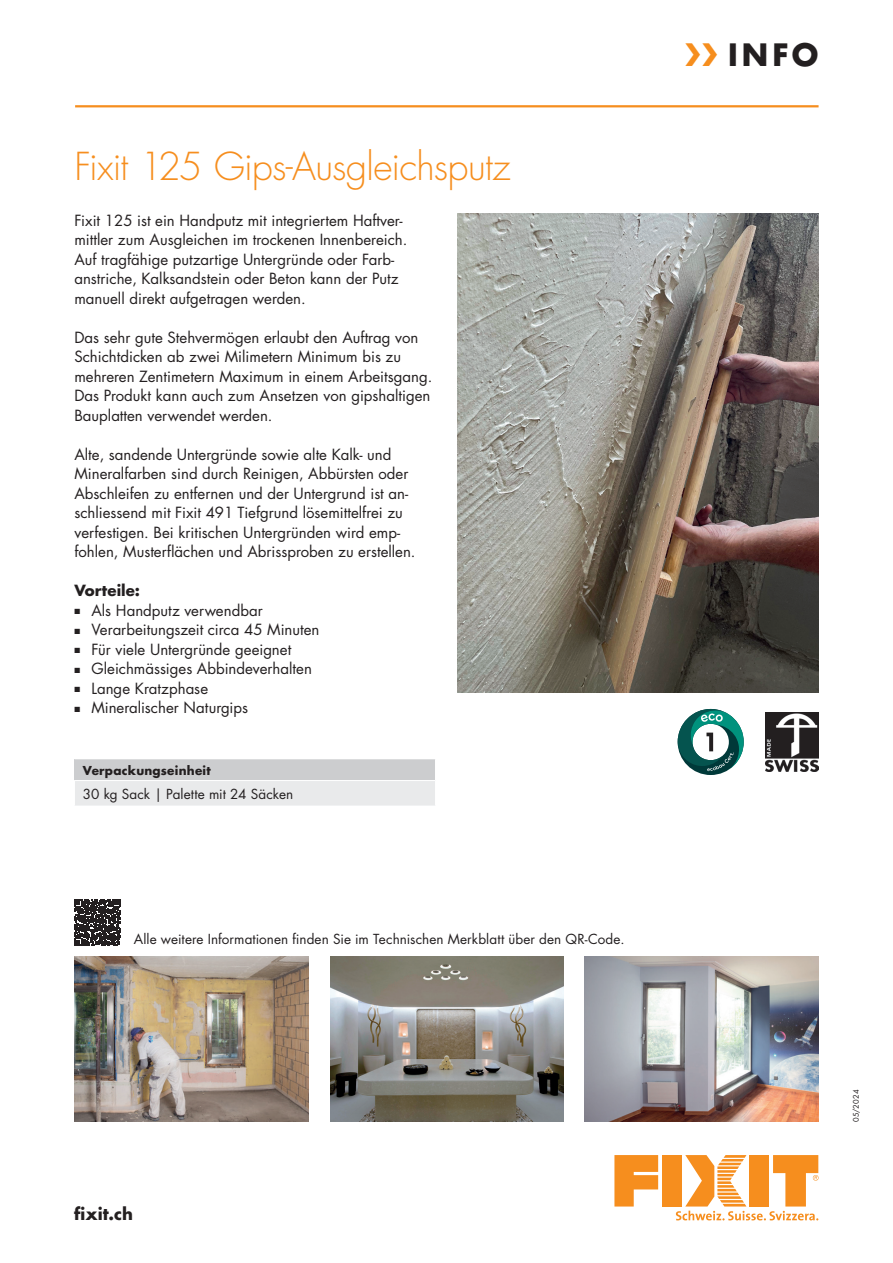
<style>
.page{position:relative;width:893px;height:1263px;background:#fff}
.page>*{position:absolute;margin:0;border:0;box-sizing:border-box;transform-origin:0 0}
.t1{font:300 37.5px "Futura LT Pro";letter-spacing:-.02em;color:#f68e1e}
.t2{font:700 30px "Futura LT Pro";color:#231f20}
.t3{font:700 16.5px "Futura LT Pro";color:#231f20}
.t4{font:15px/19.5px "Futura LT Pro";color:#231f20}
.t5{font:700 15px "Futura LT Pro";letter-spacing:.005em;color:#231f20}
.t6{font:13.5px "Futura LT Pro";letter-spacing:.005em;color:#231f20}
.t7{font:700 12px "Futura LT Pro";letter-spacing:.02em;color:#231f20}
.t8{font:7.5px "Futura LT Pro";letter-spacing:.015em;color:#231f20}
.s1{color:#f68e1e}
</style>
<div class="page">
<hr style="left:75px;top:105px;width:744px;height:2px;background:#f68e1e">
<svg style="left:614px;top:1155px;width:44px;height:51px"></svg>
<div style="left:662px;top:1155px;width:20px;height:51px;background:#f68e1e"></div>
<svg style="left:676px;top:1155px;width:143px;height:65px"></svg>
<div style="left:74px;top:759px;width:361px;height:21px;background:#cccdcf"></div>
<div style="left:74px;top:780px;width:361px;height:26px;background:#e9eaeb"></div>
<hr style="left:74px;top:780px;width:362px;height:1px;background:#fff">
<svg style="left:74px;top:781px;width:1px;height:25px"></svg>
<img style="left:457px;top:213px;width:361px;height:479px">
<img style="left:330px;top:957px;width:233px;height:165px">
<img style="left:765px;top:713px;width:53px;height:58px">
<svg style="left:678px;top:709px;width:66px;height:66px"></svg>
<img style="left:74px;top:957px;width:234px;height:165px">
<svg style="left:74px;top:899px;width:46px;height:46px;background:#403c3d"></svg>
<img style="left:585px;top:957px;width:234px;height:165px">
<h1 class="t1" style="left:74px;top:142px;width:438px">Fixit 125 Gips-Ausgleichsputz</h1>
<p class="t4" style="left:74px;top:210px;width:334px">Fixit 125 ist ein Handputz mit integriertem Haftver&shy;mittler zum Ausgleichen im trockenen Innenbereich.<br>Auf tragfähige putzartige Untergründe oder Farb&shy;anstriche, Kalksandstein oder Beton kann der Putz manuell direkt aufgetragen werden.</p>
<p class="t4" style="left:74px;top:327px;width:359px">Das sehr gute Stehvermögen erlaubt den Auftrag von Schichtdicken ab zwei Milimetern Minimum bis zu mehreren Zentimetern Maximum in einem Arbeitsgang.<br>Das Produkt kann auch zum Ansetzen von gipshaltigen Bauplatten verwendet werden.</p>
<p class="t4" style="left:74px;top:444px;width:343px">Alte, sandende Untergründe sowie alte Kalk- und Mineralfarben sind durch Reinigen, Abbürsten oder Abschleifen zu entfernen und der Untergrund ist an&shy;schliessend mit Fixit 491 Tiefgrund lösemittelfrei zu verfestigen. Bei kritischen Untergründen wird emp&shy;fohlen, Musterflächen und Abrissproben zu erstellen.</p>
<p class="t5" style="left:74px;top:579px;width:67px">Vorteile:</p>
<p class="t4" style="left:74px;top:600px;width:190px">■ Als Handputz verwendbar</p>
<p class="t4" style="left:74px;top:620px;width:247px">■ Verarbeitungszeit circa 45 Minuten</p>
<p class="t4" style="left:74px;top:639px;width:218px">■ Für viele Untergründe geeignet</p>
<p class="t4" style="left:74px;top:659px;width:239px">■ Gleichmässiges Abbindeverhalten</p>
<p class="t4" style="left:74px;top:678px;width:135px">■ Lange Kratzphase</p>
<p class="t4" style="left:74px;top:698px;width:175px">■ Mineralischer Naturgips</p>
<p class="t7" style="left:83px;top:761px;width:129px">Verpackungseinheit</p>
<p class="t6" style="left:83px;top:785px;width:212px">30 kg Sack | Palette mit 24 Säcken</p>
<p class="t6" style="left:134px;top:930px;width:492px">Alle weitere Informationen finden Sie im Technischen Merkblatt über den QR-Code.</p>
<p class="t3" style="left:74px;top:1201px;width:60px">fixit.ch</p>
<h2 class="t2" style="left:685px;top:31px;width:135px"><span class="s1">❯❯</span> INFO</h2>
<p class="t8" style="left:851px;top:1122px;width:34px;rotate:-90deg">05/2024</p>
</div>
